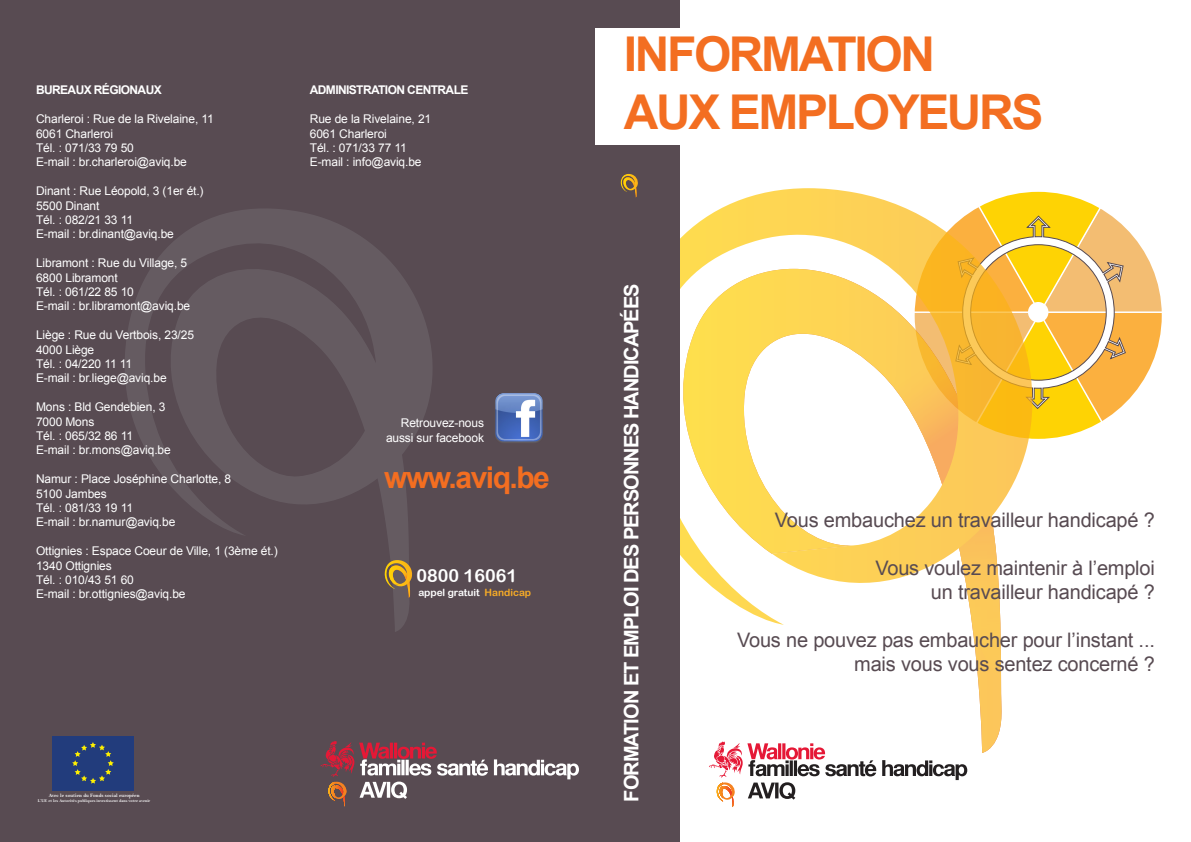
<style>
.page{position:relative;width:1191px;height:842px;background:#fff}
.page>*{position:absolute;margin:0;border:0;box-sizing:border-box;transform-origin:0 0}
.t1{font:700 48px "Arial";letter-spacing:-.05em;color:#f36e21}
.t2{font:700 30px "Arial";letter-spacing:-.05em;color:#f36e21}
.t3{font:20px "Arial";letter-spacing:-.01em;color:#584b52}
.t4{font:700 20px "Arial";letter-spacing:-.05em;color:#fff}
.t5{font:18px "Arial Rounded MT Bold";color:#fff}
.t6{font:12px "Arial";letter-spacing:-.01em;color:#fff}
.t7{font:700 12px "Arial";letter-spacing:-.05em;color:#fff}
.t8{font:10px "Arial Rounded MT Bold";color:#fff}
.t9{font:5.1px "Bell MT Bold";color:#fff}
.t10{font:4.2px "Bell MT Bold";color:#fff}
.s1{color:#f9ad26}
</style>
<div class="page">
<svg style="left:1126px;top:228px;width:36px;height:174px"></svg>
<hr style="left:907px;top:311px;width:271px;height:2px;background:#fff">
<svg style="left:679px;top:629px;width:323px;height:124px"></svg>
<svg style="left:894px;top:192px;width:232px;height:482px"></svg>
<svg style="left:679px;top:188px;width:374px;height:441px"></svg>
<div style="left:0;top:0;width:679px;height:842px;background:#584b52"></div>
<div style="left:595px;top:28px;width:126px;height:117px;background:#fff"></div>
<svg style="left:125px;top:209px;width:307px;height:423px"></svg>
<svg style="left:620px;top:174px;width:18px;height:23px"></svg>
<img style="left:495px;top:393px;width:48px;height:50px">
<svg style="left:384px;top:560px;width:29px;height:38px"></svg>
<div style="left:52px;top:736px;width:82px;height:54px;background:#223c7c"></div>
<svg style="left:72px;top:742px;width:42px;height:42px"></svg>
<svg style="left:882px;top:760px;width:85px;height:20px"></svg>
<svg style="left:709px;top:741px;width:167px;height:66px"></svg>
<svg style="left:494px;top:759px;width:85px;height:20px"></svg>
<svg style="left:321px;top:741px;width:167px;height:66px"></svg>
<p class="t7" style="left:36px;top:82px;width:127px">BUREAUX RÉGIONAUX</p>
<p class="t6" style="left:36px;top:111px;width:179px">Charleroi : Rue de la Rivelaine, 11</p>
<p class="t6" style="left:36px;top:125px;width:79px">6061 Charleroi</p>
<p class="t6" style="left:36px;top:139px;width:99px">Tél. : 071/33 79 50</p>
<p class="t6" style="left:36px;top:154px;width:152px">E-mail : br.charleroi@aviq.be</p>
<p class="t6" style="left:36px;top:183px;width:169px">Dinant : Rue Léopold, 3 (1er ét.)</p>
<p class="t6" style="left:36px;top:197px;width:65px">5500 Dinant</p>
<p class="t6" style="left:36px;top:211px;width:99px">Tél. : 082/21 33 11</p>
<p class="t6" style="left:36px;top:226px;width:139px">E-mail : br.dinant@aviq.be</p>
<p class="t6" style="left:36px;top:255px;width:153px">Libramont : Rue du Village, 5</p>
<p class="t6" style="left:36px;top:269px;width:83px">6800 Libramont</p>
<p class="t6" style="left:36px;top:283px;width:99px">Tél. : 061/22 85 10</p>
<p class="t6" style="left:36px;top:298px;width:156px">E-mail : br.libramont@aviq.be</p>
<p class="t6" style="left:36px;top:327px;width:159px">Liège : Rue du Vertbois, 23/25</p>
<p class="t6" style="left:36px;top:341px;width:60px">4000 Liège</p>
<p class="t6" style="left:36px;top:355px;width:98px">Tél. : 04/220 11 11</p>
<p class="t6" style="left:36px;top:370px;width:132px">E-mail : br.liege@aviq.be</p>
<p class="t6" style="left:36px;top:399px;width:131px">Mons : Bld Gendebien, 3</p>
<p class="t6" style="left:36px;top:413px;width:60px">7000 Mons</p>
<p class="t6" style="left:36px;top:427px;width:99px">Tél. : 065/32 86 11</p>
<p class="t6" style="left:36px;top:442px;width:136px">E-mail : br.mons@aviq.be</p>
<p class="t6" style="left:36px;top:471px;width:197px">Namur : Place Joséphine Charlotte, 8</p>
<p class="t6" style="left:36px;top:485px;width:72px">5100 Jambes</p>
<p class="t6" style="left:36px;top:499px;width:99px">Tél. : 081/33 19 11</p>
<p class="t6" style="left:36px;top:514px;width:141px">E-mail : br.namur@aviq.be</p>
<p class="t6" style="left:36px;top:543px;width:243px">Ottignies : Espace Coeur de Ville, 1 (3ème ét.)</p>
<p class="t6" style="left:36px;top:557px;width:77px">1340 Ottignies</p>
<p class="t6" style="left:36px;top:571px;width:99px">Tél. : 010/43 51 60</p>
<p class="t6" style="left:36px;top:586px;width:151px">E-mail : br.ottignies@aviq.be</p>
<p class="t7" style="left:310px;top:82px;width:160px">ADMINISTRATION CENTRALE</p>
<p class="t6" style="left:310px;top:111px;width:123px">Rue de la Rivelaine, 21</p>
<p class="t6" style="left:310px;top:125px;width:79px">6061 Charleroi</p>
<p class="t6" style="left:310px;top:139px;width:99px">Tél. : 071/33 77 11</p>
<p class="t6" style="left:310px;top:154px;width:113px">E-mail : info@aviq.be</p>
<p class="t6" style="left:401px;top:415px;width:85px">Retrouvez-nous</p>
<p class="t6" style="left:386px;top:429px;width:100px">aussi sur facebook</p>
<p class="t2" style="left:384px;top:456px;width:167px">www.aviq.be</p>
<p class="t5" style="left:416px;top:565px;width:102px">0800 16061</p>
<p class="t8" style="left:418px;top:587px;width:114px">appel gratuit <span class="s1">Handicap</span></p>
<p class="t9" style="left:49px;top:792px;width:92px">Avec le soutien du Fonds social européen</p>
<p class="t10" style="left:38px;top:798px;width:114px">L’UE et les Autorités publiques investissent dans votre avenir</p>
<p class="t1" style="left:624px;top:20px;width:313px">INFORMATION</p>
<p class="t1" style="left:624px;top:78px;width:421px">AUX EMPLOYEURS</p>
<p class="t4" style="left:617px;top:801px;width:519px;rotate:-90deg">FORMATION ET EMPLOI DES PERSONNES HANDICAPÉES</p>
<p class="t3" style="left:775px;top:506px;width:381px">Vous embauchez un travailleur handicapé ?</p>
<p class="t3" style="left:875px;top:554px;width:281px">Vous voulez maintenir à l’emploi</p>
<p class="t3" style="left:931px;top:578px;width:225px">un travailleur handicapé ?</p>
<p class="t3" style="left:737px;top:626px;width:419px">Vous ne pouvez pas embaucher pour l’instant ...</p>
<p class="t3" style="left:854px;top:650px;width:302px">mais vous vous sentez concerné ?</p>
</div>
